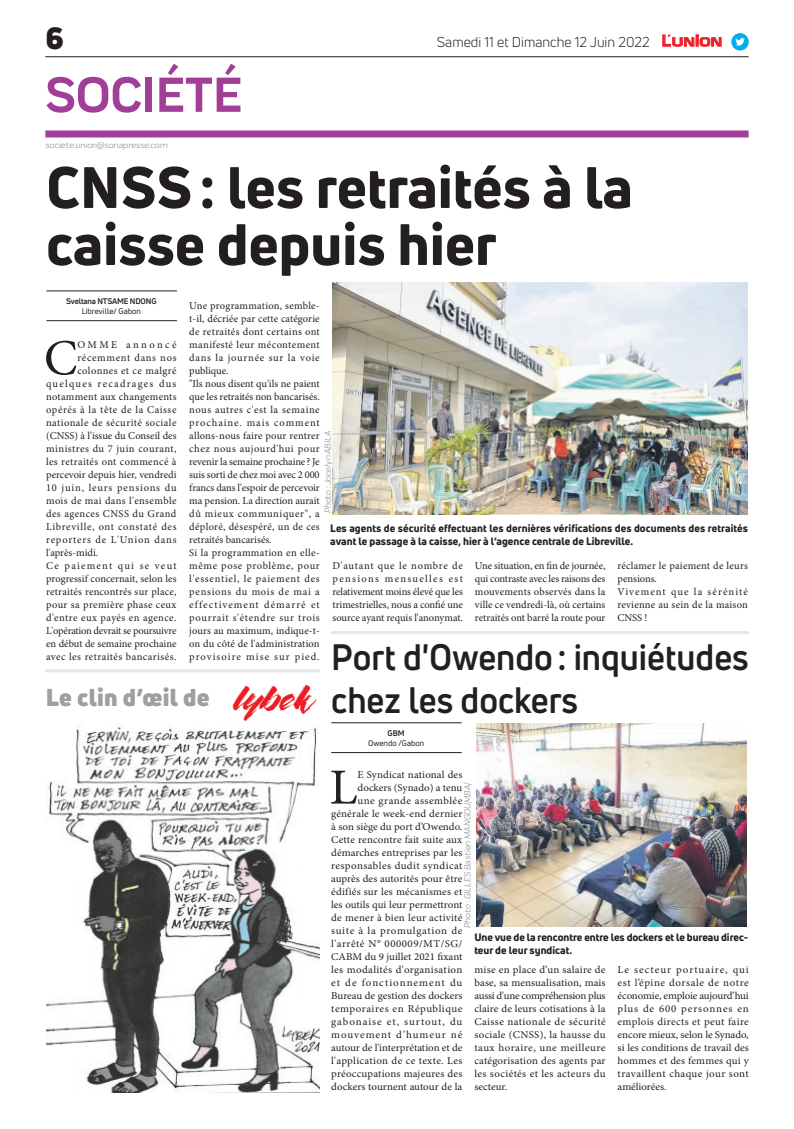
<style>
.page{position:relative;width:794px;height:1129px;background:#fff}
.page>*{position:absolute;margin:0;border:0;box-sizing:border-box;transform-origin:0 0}
.t1{font:800 57px/57px "Uni Neue";color:#231f20}
.t2{font:700 51px "Praktika";color:#a13e97}
.t3{font:50.5px "Minion Pro";color:#231f20;scale:1.04 1}
.t4{font:50.5px "Minion Pro";color:#231f20}
.t5{font:700 36px/43.2px "Uni Neue";color:#231f20;scale:.95 1}
.t6{font:900 30px "Uni Neue";color:#231f20}
.t7{font:900 23.9px "Uni Neue";letter-spacing:.01em;color:#9e9fa3}
.t8{font:14px "Uni Neue";color:#231f20}
.t9{font:10.5px/13px "Minion Pro";letter-spacing:.02em;color:#231f20}
.t10{font:10.5px/13px "Minion Pro";letter-spacing:.02em;color:#231f20;text-align:justify;scale:1.04 1}
.t11{font:800 10.5px/12.6px "Uni Neue";color:#231f20}
.t12{font:10.5px "Minion Pro";letter-spacing:.04em;color:#231f20}
.t13{font:10.5px "Minion Pro";color:#231f20}
.t14{font:10.5px "Minion Pro";letter-spacing:.045em;color:#231f20}
.t15{font:10.5px "Minion Pro";letter-spacing:-.02em;color:#231f20}
.t16{font:10.5px "Minion Pro";letter-spacing:.06em;color:#231f20}
.t17{font:10.5px "Minion Pro";letter-spacing:-.005em;color:#231f20}
.t18{font:10.5px "Minion Pro";letter-spacing:.055em;color:#231f20}
.t19{font:10.5px "Minion Pro";letter-spacing:.08em;color:#231f20}
.t20{font:10.5px "Minion Pro";letter-spacing:.075em;color:#231f20}
.t21{font:10.5px "Minion Pro";letter-spacing:.12em;color:#231f20}
.t22{font:10.5px "Minion Pro";letter-spacing:.115em;color:#231f20}
.t23{font:10.5px "Minion Pro";letter-spacing:.065em;color:#231f20}
.t24{font:10.5px "Minion Pro";letter-spacing:.23em;color:#231f20}
.t25{font:italic 9px "Praktika";color:#818386}
.t26{font:8px "Uni Neue";color:#231f20}
.t27{font:700 8px "Uni Neue";letter-spacing:-.02em;color:#231f20}
.s1{font-family:"Eurostile";font-weight:600;font-size:14.9px;color:#ee1d23}
.s2{font-family:"Eurostile";font-weight:600;font-size:11.4px;color:#ee1d23}
.s3{font-family:"The Flower City";font-weight:400;font-size:37.7px;color:#ee1d23}
</style>
<div class="page">
<hr style="left:45px;top:56px;width:703px;height:1px;background:#231f20">
<div style="left:45px;top:130px;width:703px;height:7px;background:#a13e97"></div>
<svg style="left:662px;top:34px;width:60px;height:13px"></svg>
<div style="left:731px;top:33px;width:17px;height:18px;background:#00aeef;border-radius:50%"></div>
<svg style="left:735px;top:38px;width:10px;height:8px"></svg>
<hr style="left:45px;top:669px;width:275px;height:3px;background:#e7e8e2">
<img style="left:46px;top:725px;width:274px;height:366px">
<hr style="left:331px;top:752px;width:130px;height:1px;background:#231f20">
<hr style="left:331px;top:722px;width:130px;height:1px;background:#231f20">
<img style="left:476px;top:723px;width:270px;height:203px">
<hr style="left:331px;top:631px;width:418px;height:3px;background:#e7e8e2">
<hr style="left:46px;top:320px;width:131px;height:1px;background:#231f20">
<hr style="left:46px;top:291px;width:131px;height:1px;background:#231f20">
<img style="left:332px;top:282px;width:415px;height:232px">
<h3 class="t6" style="left:45px;top:17px;width:20px">6</h3>
<h2 class="t2" style="left:45px;top:54px;width:198px">SOCIÉTÉ</h2>
<p class="t25" style="left:45px;top:139px;width:124px">societe.union@sonapresse.com</p>
<h3 class="t8" style="left:437px;top:33px;width:287px">Samedi 11 et Dimanche 12 Juin 2022 <span class="s1">L</span><span class="s2">UNION</span></h3>
<h1 class="t1" style="left:46px;top:158px;width:588px">CNSS: les retraités à la caisse depuis hier</h1>
<p class="t27" style="left:66px;top:296px;width:92px">Sveltana NTSAME NDONG</p>
<p class="t26" style="left:82px;top:306px;width:61px">Libreville/ Gabon</p>
<p class="t9" style="left:189px;top:299px;width:132px">Une programmation, semble&shy;t-il, décriée par cette catégorie de retraités dont certains ont manifesté leur mécontement dans la journée sur la voie publique.<br>"Ils nous disent qu'ils ne paient que les retraités non bancarisés. nous autres c'est la semaine prochaine. mais comment allons-nous faire pour rentrer chez nous aujourd'hui pour revenir la semaine prochaine? Je suis sorti de chez moi avec 2 000 francs dans l'espoir de percevoir ma pension. La direction aurait dû mieux communiquer", a déploré, désespéré, un de ces retraités bancarisés.<br>Si la programmation en elle&shy;même pose problème, pour l'essentiel, le paiement des pensions du mois de mai a effectivement démarré et pourrait s'étendre sur trois jours au maximum, indique-t&shy;on du côté de l'administration provisoire mise sur pied.</p>
<h3 class="t4" style="left:44px;top:324px;width:35px">C</h3>
<p class="t24" style="left:77px;top:338px;width:101px">OMME annoncé</p>
<p class="t23" style="left:77px;top:351px;width:101px">récemment dans nos</p>
<p class="t12" style="left:77px;top:364px;width:100px">colonnes et ce malgré</p>
<p class="t21" style="left:46px;top:377px;width:132px">quelques recadrages dus</p>
<p class="t9" style="left:46px;top:390px;width:132px">notamment aux changements</p>
<p class="t18" style="left:46px;top:403px;width:132px">opérés à la tête de la Caisse</p>
<p class="t12" style="left:46px;top:416px;width:132px">nationale de sécurité sociale</p>
<p class="t13" style="left:46px;top:429px;width:132px">(CNSS) à l'issue du Conseil des</p>
<p class="t14" style="left:46px;top:442px;width:132px">ministres du 7 juin courant,</p>
<p class="t9" style="left:46px;top:455px;width:132px">les retraités ont commencé à</p>
<p class="t13" style="left:46px;top:468px;width:132px">percevoir depuis hier, vendredi</p>
<p class="t19" style="left:46px;top:481px;width:132px">10 juin, leurs pensions du</p>
<p class="t9" style="left:46px;top:494px;width:132px">mois de mai dans l'ensemble</p>
<p class="t12" style="left:46px;top:507px;width:132px">des agences CNSS du Grand</p>
<p class="t16" style="left:46px;top:520px;width:132px">Libreville, ont constaté des</p>
<p class="t20" style="left:46px;top:533px;width:132px">reporters de L'Union dans</p>
<p class="t13" style="left:46px;top:546px;width:54px">l'après-midi.</p>
<p class="t22" style="left:46px;top:559px;width:132px">Ce paiement qui se veut</p>
<p class="t9" style="left:46px;top:572px;width:132px">progressif concernait, selon les</p>
<p class="t9" style="left:46px;top:585px;width:132px">retraités rencontrés sur place,</p>
<p class="t9" style="left:46px;top:598px;width:132px">pour sa première phase ceux</p>
<p class="t12" style="left:46px;top:611px;width:132px">d'entre eux payés en agence.</p>
<p class="t15" style="left:46px;top:624px;width:132px">L'opération devrait se poursuivre</p>
<p class="t17" style="left:46px;top:637px;width:132px">en début de semaine prochaine</p>
<p class="t14" style="left:46px;top:650px;width:132px">avec les retraités bancarisés.</p>
<p class="t25" style="left:321px;top:513px;width:84px;rotate:-90deg">Photo : Jocelyn ABILA</p>
<p class="t11" style="left:330px;top:522px;width:419px">Les agents de sécurité effectuant les dernières vérifications des documents des retraités avant le passage à la caisse, hier à l’agence centrale de Libreville.</p>
<p class="t9" style="left:332px;top:559px;width:132px;text-align:justify">D'autant que le nombre de pensions mensuelles est relativement moins élevé que les trimestrielles, nous a confié une source ayant requis l'anonymat.</p>
<p class="t9" style="left:475px;top:559px;width:132px;text-align:justify">Une situation, en fin de journée, qui contraste avec les raisons des mouvements observés dans la ville ce vendredi-là, où certains retraités ont barré la route pour</p>
<p class="t9" style="left:617px;top:559px;width:132px">réclamer le paiement de leurs pensions.<br>Vivement que la sérénité revienne au sein de la maison<br>CNSS !</p>
<h3 class="t5" style="left:331px;top:634px;width:441px">Port d'Owendo: inquiétudes chez les dockers</h3>
<p class="t27" style="left:387px;top:727px;width:18px">GBM</p>
<p class="t26" style="left:368px;top:738px;width:58px">Owendo /Gabon</p>
<h3 class="t7" style="left:46px;top:680px;width:265px">Le clin d’œil de <span class="s3">lybek</span></h3>
<p class="t10" style="left:331px;top:767px;width:128px;text-align:right">E Syndicat national des dockers (Synado) a tenu<br>une grande assemblée générale le week-end dernier à son siège du port d’Owendo.<br>Cette rencontre fait suite aux démarches entreprises par les responsables dudit syndicat auprès des autorités pour être édifiés sur les mécanismes et les outils qui leur permettront de mener à bien leur activité suite à la promulgation de l'arrêté N° 000009/MT/SG/<br>CABM du 9 juillet 2021 fixant les modalités d'organisation et de fonctionnement du<br>Bureau de gestion des dockers temporaires en République gabonaise et, surtout, du mouvement d’humeur né autour de l'interprétation et de l'application de ce texte. Les préoccupations majeures des dockers tournent autour de la</p>
<h3 class="t3" style="left:329px;top:753px;width:29px">L</h3>
<p class="t25" style="left:461px;top:927px;width:147px;rotate:-90deg">Photo : GILLES Bastien MANGOUMBA/</p>
<p class="t11" style="left:474px;top:930px;width:275px">Une vue de la rencontre entre les dockers et le bureau direc&shy;teur de leur syndicat.</p>
<p class="t10" style="left:474px;top:962px;width:128px">mise en place d’un salaire de base, sa mensualisation, mais aussi d'une compréhension plus claire de leurs cotisations à la Caisse nationale de sécurité sociale (CNSS), la hausse du taux horaire, une meilleure catégorisation des agents par les sociétés et les acteurs du secteur.</p>
<p class="t10" style="left:617px;top:962px;width:128px">Le secteur portuaire, qui est l’épine dorsale de notre économie, emploie aujourd’hui plus de 600 personnes en emplois directs et peut faire encore mieux, selon le Synado, si les conditions de travail des hommes et des femmes qui y travaillent chaque jour sont améliorées.</p>
</div>
